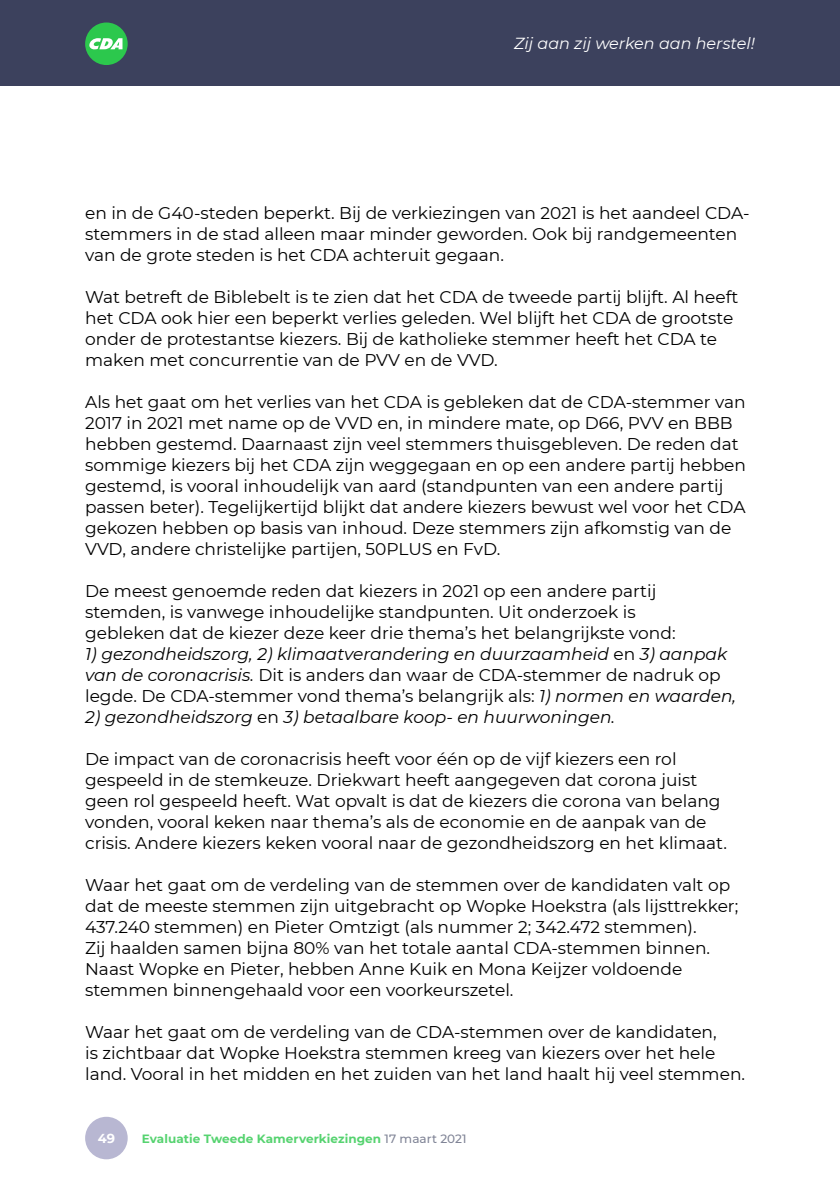
<style>
.page{position:relative;width:840px;height:1191px;background:#fff}
.page>*{position:absolute;margin:0;border:0;box-sizing:border-box;transform-origin:0 0}
.Body_8_5pt{font:17px/21px "Montserrat";color:#000}
.Body_8_5pt-2{font:italic 17px/21px "Montserrat";color:#000}
.t1{font:italic 16px "Montserrat";color:#fff}
.t2{font:700 13px "Montserrat";color:#fff}
.t3{font:700 12px "Montserrat";letter-spacing:.005em;color:#56d370}
.s1{font-style:normal}
.s2{font-weight:500;color:#808496}
</style>
<div class="page">
<div style="left:0;top:0;width:839px;height:85px;background:#3c415d"></div>
<div style="left:85px;top:23px;width:43px;height:42px;background:#2cc84d;border-radius:50%"></div>
<svg style="left:89px;top:38px;width:33px;height:11px"></svg>
<div style="left:85px;top:1116px;width:43px;height:43px;background:#b8b7d2;border-radius:50%"></div>
<p class="t1" style="left:514px;top:33px;width:242px">Zij aan zij werken aan herstel!</p>
<p class="Body_8_5pt" style="left:85px;top:202px;width:665px">en in de G40-steden beperkt. Bij de verkiezingen van 2021 is het aandeel CDA&shy;stemmers in de stad alleen maar minder geworden. Ook bij randgemeenten van de grote steden is het CDA achteruit gegaan.</p>
<p class="Body_8_5pt" style="left:85px;top:286px;width:654px">Wat betreft de Biblebelt is te zien dat het CDA de tweede partij blijft. Al heeft het CDA ook hier een beperkt verlies geleden. Wel blijft het CDA de grootste onder de protestantse kiezers. Bij de katholieke stemmer heeft het CDA te maken met concurrentie van de PVV en de VVD.</p>
<p class="Body_8_5pt" style="left:85px;top:391px;width:662px">Als het gaat om het verlies van het CDA is gebleken dat de CDA-stemmer van 2017 in 2021 met name op de VVD en, in mindere mate, op D66, PVV en BBB hebben gestemd. Daarnaast zijn veel stemmers thuisgebleven. De reden dat sommige kiezers bij het CDA zijn weggegaan en op een andere partij hebben gestemd, is vooral inhoudelijk van aard (standpunten van een andere partij passen beter). Tegelijkertijd blijkt dat andere kiezers bewust wel voor het CDA gekozen hebben op basis van inhoud. Deze stemmers zijn afkomstig van de VVD, andere christelijke partijen, 50PLUS en FvD.</p>
<p class="Body_8_5pt" style="left:85px;top:580px;width:572px">De meest genoemde reden dat kiezers in 2021 op een andere partij stemden, is vanwege inhoudelijke standpunten. Uit onderzoek is</p>
<p class="Body_8_5pt" style="left:85px;top:622px;width:591px">gebleken dat de kiezer deze keer drie thema’s het belangrijkste vond:</p>
<p class="Body_8_5pt-2" style="left:85px;top:643px;width:652px">1) gezondheidszorg, 2) klimaatverandering en duurzaamheid <span class="s1">en</span> 3) aanpak van de coronacrisis. <span class="s1">Dit is anders dan waar de CDA-stemmer de nadruk op legde. De CDA-stemmer vond thema’s belangrijk als:</span> 1) normen en waarden,</p>
<p class="Body_8_5pt-2" style="left:85px;top:706px;width:531px">2) gezondheidszorg <span class="s1">en</span> 3) betaalbare koop- en huurwoningen.</p>
<p class="Body_8_5pt" style="left:85px;top:748px;width:643px">De impact van de coronacrisis heeft voor één op de vijf kiezers een rol gespeeld in de stemkeuze. Driekwart heeft aangegeven dat corona juist geen rol gespeeld heeft. Wat opvalt is dat de kiezers die corona van belang vonden, vooral keken naar thema’s als de economie en de aanpak van de crisis. Andere kiezers keken vooral naar de gezondheidszorg en het klimaat.</p>
<p class="Body_8_5pt" style="left:85px;top:874px;width:654px">Waar het gaat om de verdeling van de stemmen over de kandidaten valt op dat de meeste stemmen zijn uitgebracht op Wopke Hoekstra (als lijsttrekker; 437.240 stemmen) en Pieter Omtzigt (als nummer 2; 342.472 stemmen).<br>Zij haalden samen bijna 80% van het totale aantal CDA-stemmen binnen.<br>Naast Wopke en Pieter, hebben Anne Kuik en Mona Keijzer voldoende stemmen binnengehaald voor een voorkeurszetel.</p>
<p class="Body_8_5pt" style="left:85px;top:1021px;width:661px">Waar het gaat om de verdeling van de CDA-stemmen over de kandidaten,<br>is zichtbaar dat Wopke Hoekstra stemmen kreeg van kiezers over het hele land. Vooral in het midden en het zuiden van het land haalt hij veel stemmen.</p>
<p class="t2" style="left:98px;top:1128px;width:19px">49</p>
<p class="t3" style="left:142px;top:1129px;width:326px">Evaluatie Tweede Kamerverkiezingen <span class="s2">17 maart 2021</span></p>
</div>
